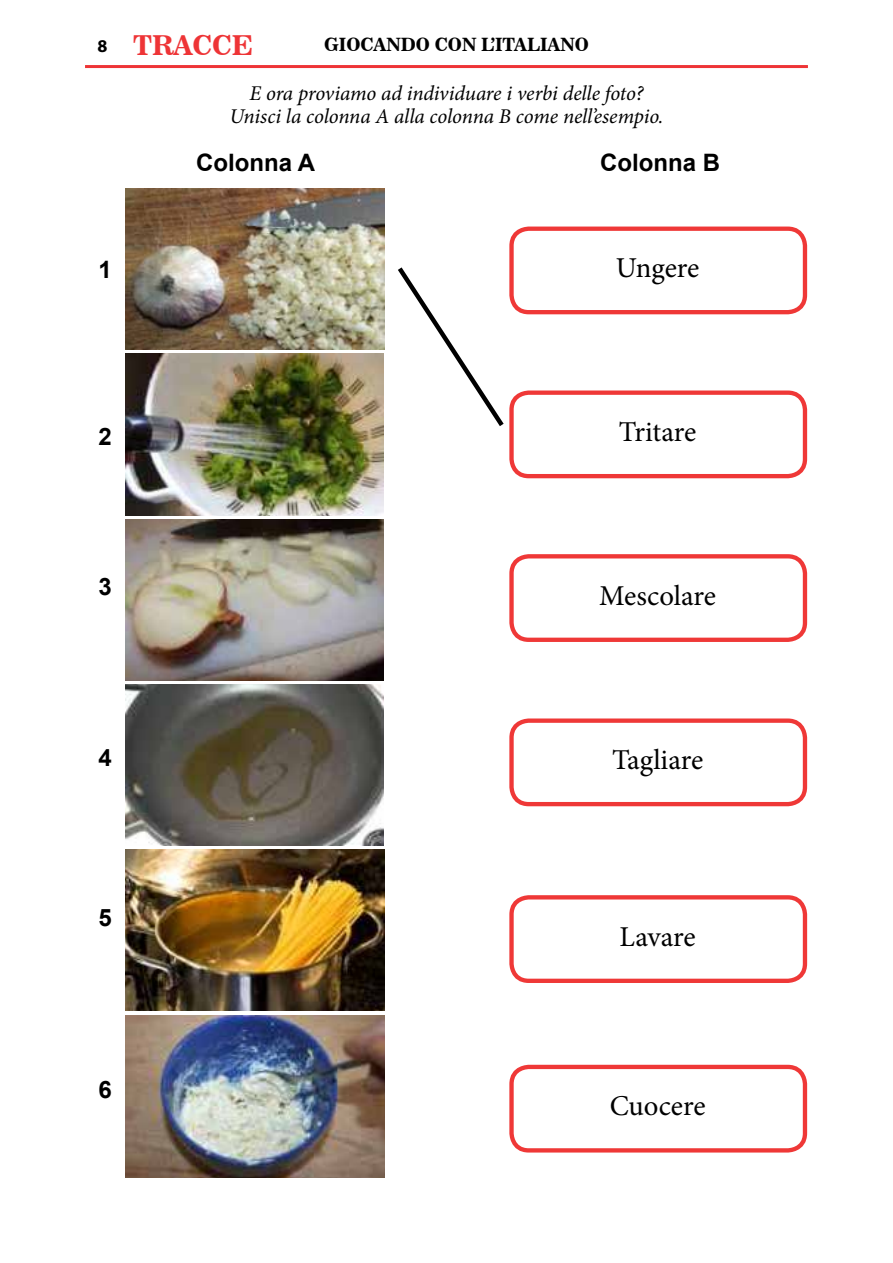
<style>
.page{position:relative;width:893px;height:1263px;background:#fff}
.page>*{position:absolute;margin:0;border:0;box-sizing:border-box;transform-origin:0 0}
.t1{font:28.8px "Minion Pro";letter-spacing:-.01em;color:#000}
.t2{font:27px "News 706 BT Bold C";color:#ee3436}
.t3{font:700 24px "Arial";color:#000}
.t4{font:italic 21px/22.5px "Minion Pro";letter-spacing:-.005em;color:#000;text-align:center}
.t5{font:18px "News 706 BT Bold C";color:#000}
.s1{font-family:"Myriad Pro";font-weight:700;font-size:18px;color:#000}
</style>
<div class="page">
<hr style="left:85px;top:65px;width:723px;height:3px;background:#ee3436">
<div style="left:509px;top:227px;width:298px;height:87px;border:4px solid #ef3837;border-radius:17px"></div>
<div style="left:509px;top:390px;width:298px;height:88px;border:4px solid #ef3837;border-radius:17px"></div>
<div style="left:509px;top:554px;width:298px;height:88px;border:4px solid #ef3837;border-radius:17px"></div>
<div style="left:509px;top:718px;width:298px;height:88px;border:4px solid #ef3837;border-radius:17px"></div>
<div style="left:509px;top:895px;width:298px;height:88px;border:4px solid #ef3837;border-radius:17px"></div>
<div style="left:509px;top:1065px;width:298px;height:87px;border:4px solid #ef3837;border-radius:17px"></div>
<img style="left:126px;top:188px;width:259px;height:161px">
<img style="left:125px;top:354px;width:258px;height:161px">
<img style="left:125px;top:519px;width:258px;height:161px">
<img style="left:126px;top:684px;width:257px;height:162px">
<img style="left:125px;top:850px;width:259px;height:161px">
<img style="left:126px;top:1015px;width:259px;height:162px">
<svg style="left:398px;top:267px;width:106px;height:159px"></svg>
<p class="t2" style="left:97px;top:29px;width:157px"><span class="s1">8</span> TRACCE</p>
<p class="t5" style="left:324px;top:34px;width:266px">GIOCANDO CON L’ITALIANO</p>
<p class="t4" style="left:229px;top:82px;width:435px">E ora proviamo ad individuare i verbi delle foto?<br>Unisci la colonna A alla colonna B come nell’esempio.</p>
<p class="t3" style="left:99px;top:253px;width:15px">1</p>
<p class="t3" style="left:99px;top:419px;width:15px">2</p>
<p class="t3" style="left:99px;top:569px;width:15px">3</p>
<p class="t3" style="left:99px;top:740px;width:15px">4</p>
<p class="t3" style="left:99px;top:901px;width:15px">5</p>
<p class="t3" style="left:99px;top:1072px;width:15px">6</p>
<p class="t3" style="left:196px;top:146px;width:121px">Colonna A</p>
<p class="t3" style="left:600px;top:146px;width:121px">Colonna B</p>
<h1 class="t1" style="left:616px;top:248px;width:85px">Ungere</h1>
<h1 class="t1" style="left:619px;top:412px;width:79px">Tritare</h1>
<h1 class="t1" style="left:599px;top:576px;width:118px">Mescolare</h1>
<h1 class="t1" style="left:612px;top:740px;width:93px">Tagliare</h1>
<h1 class="t1" style="left:620px;top:917px;width:78px">Lavare</h1>
<h1 class="t1" style="left:610px;top:1086px;width:97px">Cuocere</h1>
</div>
